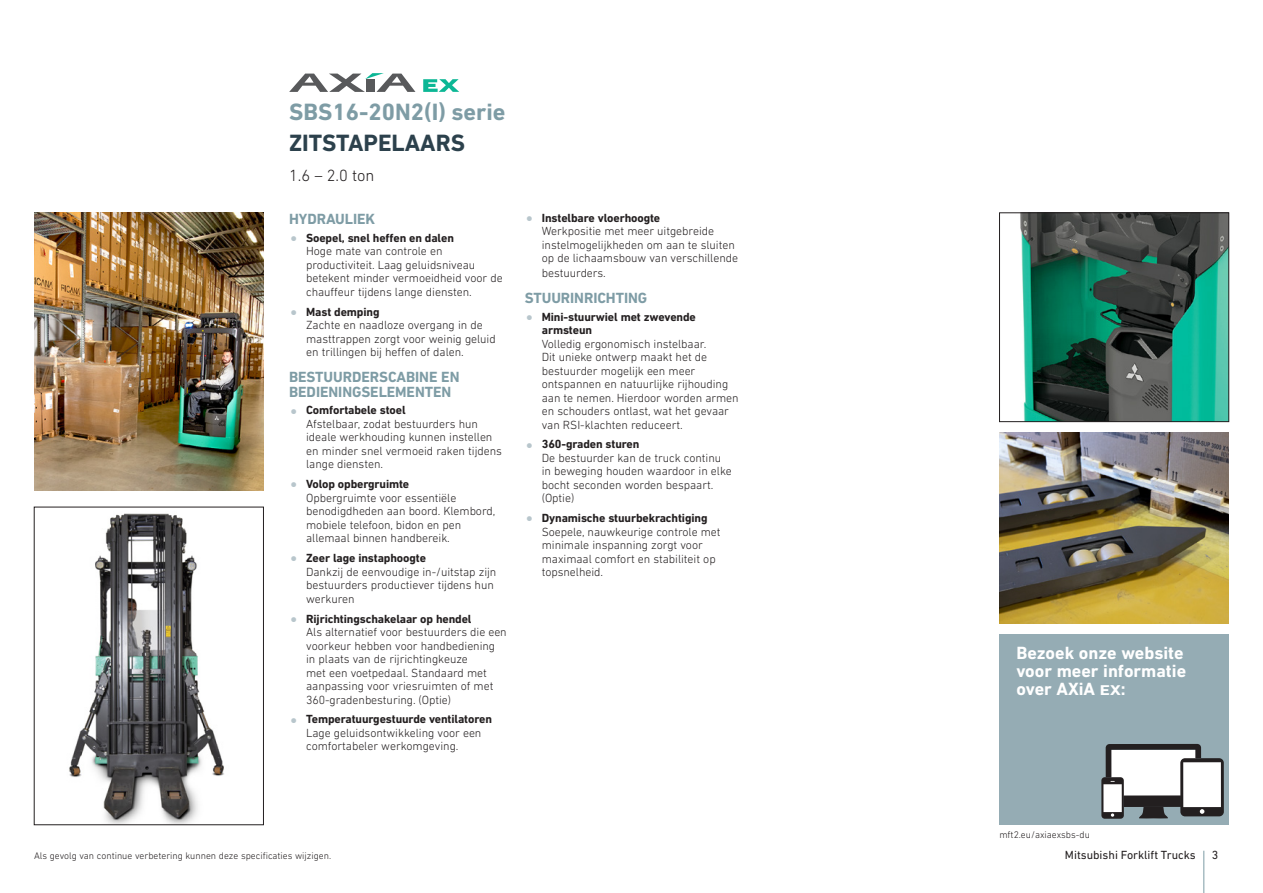
<style>
.page{position:relative;width:1263px;height:893px;background:#fff}
.page>*{position:absolute;margin:0;border:0;box-sizing:border-box;transform-origin:0 0}
.t1{font:700 24px "DIN Next LT Pro";color:#7e9ca5}
.t2{font:700 24px "DIN Next LT Pro";color:#2c414c}
.t3{font:700 18px/18px "DIN Next LT Pro";color:#fff}
.t4{font:300 16.5px "DIN Next LT Pro";color:#231f20}
.t5{font:700 15px/15px "DIN Next LT Pro";letter-spacing:-.005em;color:#7e9ca5}
.t6{font:300 12px/13.5px "DIN Next LT Pro";letter-spacing:-.005em;color:#231f20}
.t7{font:700 12px/13.5px "DIN Next LT Pro";letter-spacing:-.01em;color:#231f20}
.t8{font:12px "DIN Next LT Pro";color:#231f20}
.t9{font:300 9.75px "DIN Next LT Pro";color:#231f20}
.s1{font-stretch:condensed;font-size:24px;color:#b8c6cc}
.s2{font-weight:700}
.s3{font-weight:300;font-stretch:condensed;font-size:24px;color:#b8c6cc}
.s4{font-size:14.4px}
</style>
<div class="page">
<div style="left:999px;top:634px;width:230px;height:191px;background:#95acb4"></div>
<div style="left:1111px;top:750px;width:84px;height:46px;background:#fff"></div>
<svg style="left:1139px;top:807px;width:29px;height:12px"></svg>
<div style="left:1101px;top:777px;width:23px;height:42px;background:#231f20;border-radius:3px"></div>
<svg style="left:1111px;top:813px;width:3px;height:4px"></svg>
<div style="left:1103px;top:784px;width:19px;height:28px;background:#fff"></div>
<div style="left:1180px;top:758px;width:44px;height:58px;background:#231f20;border-radius:5px"></div>
<svg style="left:1200px;top:809px;width:4px;height:5px"></svg>
<div style="left:1183px;top:762px;width:38px;height:45px;background:#fff"></div>
<svg style="left:1106px;top:744px;width:95px;height:38px"></svg>
<div style="left:1124px;top:795px;width:57px;height:12px;background:#231f20"></div>
<svg style="left:289px;top:73px;width:126px;height:19px"></svg>
<svg style="left:423px;top:79px;width:36px;height:13px"></svg>
<img style="left:69px;top:513px;width:155px;height:310px">
<div style="left:34px;top:507px;width:230px;height:318px;border:1px solid #231f20"></div>
<img style="left:34px;top:213px;width:230px;height:277px">
<img style="left:999px;top:432px;width:230px;height:191px">
<img style="left:1020px;top:215px;width:207px;height:205px">
<div style="left:999px;top:213px;width:230px;height:209px;border:1px solid #231f20"></div>
<hr style="left:1203px;top:851px;width:1px;height:42px;background:#7e9ca5">
<h1 class="t1" style="left:289px;top:98px;width:218px">SBS16-20N2(I) serie</h1>
<h1 class="t2" style="left:289px;top:129px;width:177px">ZITSTAPELAARS</h1>
<h3 class="t4" style="left:289px;top:165px;width:87px">1.6 – 2.0 ton</h3>
<p class="t5" style="left:289px;top:211px;width:88px">HYDRAULIEK</p>
<p class="t6" style="left:306px;top:231px;width:198px;text-indent:-17px"><span class="s1">•</span> <span class="s2">Soepel, snel heffen en dalen<br></span>Hoge mate van controle en productiviteit. Laag geluidsniveau betekent minder vermoeidheid voor de chauffeur tijdens lange diensten.</p>
<p class="t6" style="left:306px;top:305px;width:191px;text-indent:-17px"><span class="s1">•</span> <span class="s2">Mast demping<br></span>Zachte en naadloze overgang in de masttrappen zorgt voor weinig geluid en trillingen bij heffen of dalen.</p>
<p class="t5" style="left:289px;top:369px;width:172px">BESTUURDERSCABINE EN<br>BEDIENINGSELEMENTEN</p>
<p class="t6" style="left:306px;top:403px;width:197px;text-indent:-17px"><span class="s1">•</span> <span class="s2">Comfortabele stoel<br></span>Afstelbaar, zodat bestuurders hun ideale werkhouding kunnen instellen en minder snel vermoeid raken tijdens lange diensten.</p>
<p class="t6" style="left:306px;top:477px;width:191px;text-indent:-17px"><span class="s1">•</span> <span class="s2">Volop opbergruimte<br></span>Opbergruimte voor essentiële benodigdheden aan boord. Klembord, mobiele telefoon, bidon en pen allemaal binnen handbereik.</p>
<p class="t6" style="left:306px;top:551px;width:192px;text-indent:-17px"><span class="s1">•</span> <span class="s2">Zeer lage instaphoogte<br></span>Dankzij de eenvoudige in-/uitstap zijn bestuurders productiever tijdens hun werkuren</p>
<p class="t6" style="left:306px;top:612px;width:202px;text-indent:-17px"><span class="s1">•</span> <span class="s2">Rijrichtingschakelaar op hendel<br></span>Als alternatief voor bestuurders die een voorkeur hebben voor handbediening in plaats van de rijrichtingkeuze<br>met een voetpedaal. Standaard met aanpassing voor vriesruimten of met 360-gradenbesturing. (Optie)</p>
<p class="t6" style="left:306px;top:712px;width:187px;text-indent:-17px"><span class="s1">•</span> <span class="s2">Temperatuurgestuurde ventilatoren<br></span>Lage geluidsontwikkeling voor een comfortabeler werkomgeving.</p>
<p class="t6" style="left:542px;top:211px;width:198px;text-indent:-17px"><span class="s1">•</span> <span class="s2">Instelbare vloerhoogte<br></span>Werkpositie met meer uitgebreide instelmogelijkheden om aan te sluiten op de lichaamsbouw van verschillende</p>
<p class="t6" style="left:542px;top:266px;width:66px">bestuurders.</p>
<p class="t5" style="left:525px;top:290px;width:124px">STUURINRICHTING</p>
<p class="t7" style="left:542px;top:310px;width:156px;text-indent:-17px"><span class="s3">•</span> Mini-stuurwiel met zwevende armsteun</p>
<p class="t6" style="left:542px;top:337px;width:198px">Volledig ergonomisch instelbaar.<br>Dit unieke ontwerp maakt het de bestuurder mogelijk een meer ontspannen en natuurlijke rijhouding aan te nemen. Hierdoor worden armen en schouders ontlast, wat het gevaar van RSI-klachten reduceert.</p>
<p class="t6" style="left:542px;top:437px;width:192px;text-indent:-17px"><span class="s1">•</span> <span class="s2">360-graden sturen<br></span>De bestuurder kan de truck continu in beweging houden waardoor in elke bocht seconden worden bespaart. (Optie)</p>
<p class="t6" style="left:542px;top:511px;width:180px;text-indent:-17px"><span class="s1">•</span> <span class="s2">Dynamische stuurbekrachtiging<br></span>Soepele, nauwkeurige controle met minimale inspanning zorgt voor maximaal comfort en stabiliteit op topsnelheid.</p>
<p class="t9" style="left:34px;top:850px;width:299px">Als gevolg van continue verbetering kunnen deze specificaties wijzigen.</p>
<h2 class="t3" style="left:1016px;top:644px;width:171px">Bezoek onze website voor meer informatie over AXiA <span class="s4">EX</span>:</h2>
<p class="t9" style="left:999px;top:829px;width:92px">mft2.eu/axiaexsbs-du</p>
<p class="t8" style="left:1065px;top:848px;width:132px">Mitsubishi Forklift Trucks</p>
<p class="t8" style="left:1212px;top:848px;width:8px">3</p>
</div>
